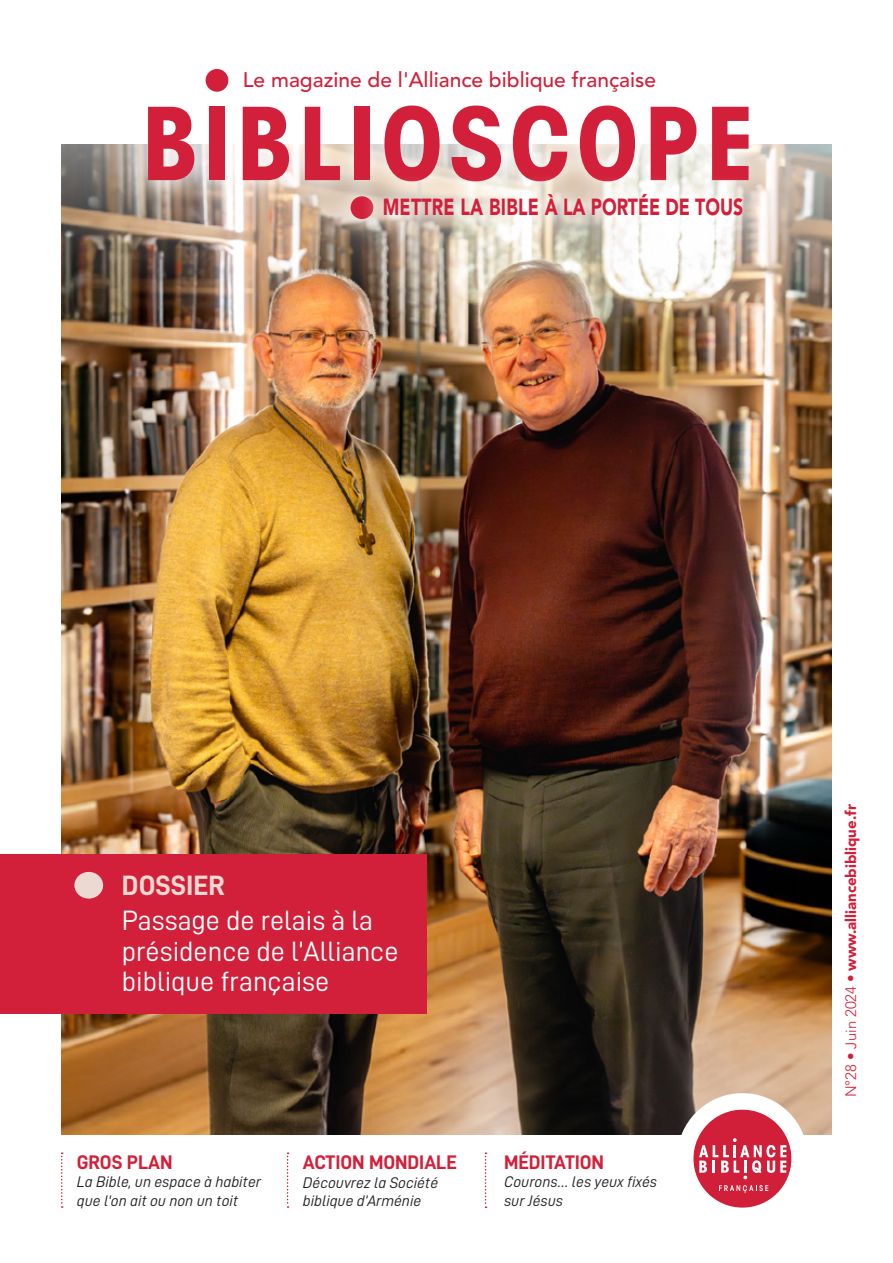
<style>
.page{position:relative;width:893px;height:1263px;background:#fff}
.page>*{position:absolute;margin:0;border:0;box-sizing:border-box;transform-origin:0 0}
.t1{font:28.05px/30.6px "D DIN";color:#fff}
.t2{font:28.05px "D DIN Bold";color:#ecd9d2}
.t3{font:900 23.1px "Avenir LT Std";letter-spacing:.01em;color:#d2203a;scale:.76 1}
.t4{font:500 21px "Avenir LT Std";color:#d2203a}
.t5{font:19.65px "D DIN Bold";color:#d2203a}
.t6{font:15.45px/18.6px "D DIN Italic";color:#231f20}
.t7{font:900 15px "Avenir LT Std";color:#d2203a}
.s1{font-weight:300}
.s2{font-family:"Avant Garde";font-weight:600;font-stretch:condensed}
</style>
<div class="page">
<img style="left:62px;top:144px;width:769px;height:990px">
<svg style="left:287px;top:1152px;width:2px;height:56px"></svg>
<svg style="left:485px;top:1152px;width:1px;height:56px"></svg>
<div style="left:0;top:855px;width:427px;height:159px;background:#d2203a"></div>
<svg style="left:74px;top:871px;width:30px;height:28px"></svg>
<svg style="left:124px;top:69px;width:648px;height:173px"></svg>
<svg style="left:148px;top:107px;width:46px;height:73px;background:#d84d61"></svg>
<div style="left:209px;top:107px;width:16px;height:73px;background:#d2203a"></div>
<svg style="left:243px;top:107px;width:46px;height:73px"></svg>
<svg style="left:305px;top:107px;width:35px;height:73px"></svg>
<div style="left:354px;top:107px;width:16px;height:73px;background:#d2203a"></div>
<svg style="left:384px;top:106px;width:56px;height:65px"></svg>
<svg style="left:452px;top:106px;width:49px;height:65px"></svg>
<svg style="left:513px;top:106px;width:54px;height:65px"></svg>
<svg style="left:580px;top:106px;width:55px;height:65px"></svg>
<svg style="left:651px;top:107px;width:45px;height:64px"></svg>
<svg style="left:712px;top:107px;width:37px;height:64px"></svg>
<div style="left:206px;top:69px;width:22px;height:23px;background:#d2203a;border-radius:50%"></div>
<div style="left:350px;top:196px;width:24px;height:23px;background:#d2203a;border-radius:50%"></div>
<svg style="left:360px;top:171px;width:406px;height:67px"></svg>
<svg style="left:61px;top:1152px;width:2px;height:56px"></svg>
<div style="left:677px;top:1093px;width:131px;height:131px;background:#fff;border-radius:50%"></div>
<div style="left:693px;top:1110px;width:98px;height:97px;background:#d11e39;border-radius:50%"></div>
<svg style="left:719px;top:1185px;width:49px;height:8px"></svg>
<svg style="left:699px;top:1138px;width:87px;height:41px"></svg>
<p class="t4" style="left:243px;top:68px;width:415px">Le magazine de l'Alliance biblique française</p>
<p class="t3" style="left:383px;top:192px;width:476px">METTRE LA BIBLE À LA PORTÉE DE TOUS</p>
<p class="t2" style="left:122px;top:870px;width:105px">DOSSIER</p>
<p class="t1" style="left:122px;top:905px;width:278px">Passage de relais à la présidence de l’Alliance biblique française</p>
<p class="t5" style="left:77px;top:1151px;width:97px">GROS PLAN</p>
<p class="t6" style="left:77px;top:1172px;width:186px">La Bible, un espace à habiter que l'on ait ou non un toit</p>
<p class="t5" style="left:303px;top:1151px;width:155px">ACTION MONDIALE</p>
<p class="t6" style="left:303px;top:1173px;width:137px">Découvrez la Société biblique d’Arménie</p>
<p class="t5" style="left:504px;top:1151px;width:101px">MÉDITATION</p>
<p class="t6" style="left:504px;top:1172px;width:155px">Courons… les yeux fixés sur Jésus</p>
<p class="t7" style="left:842px;top:1097px;width:295px;rotate:-90deg"><span class="s1">N°28</span> <span class="s2">•</span> <span class="s1">Juin 2024</span> <span class="s2">•</span> www.alliancebiblique.fr</p>
</div>
